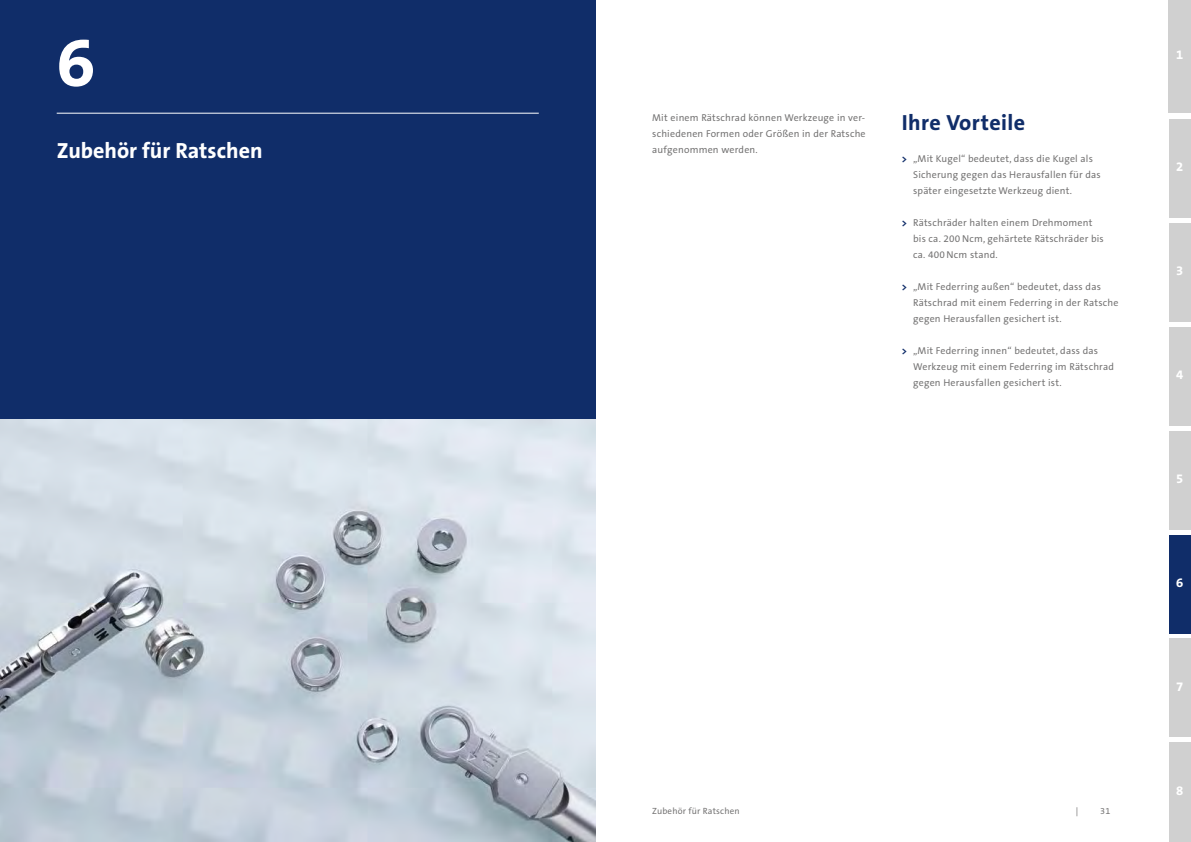
<style>
.page{position:relative;width:1191px;height:842px;background:#fff}
.page>*{position:absolute;margin:0;border:0;box-sizing:border-box;transform-origin:0 0}
.t1{font:700 70px "The Sans Office LF";color:#fff}
.t2{font:700 22px "The Sans Office LF";color:#fff}
.t3{font:700 22px "The Sans Office LF";letter-spacing:.02em;color:#102d69}
.t4{font:700 13px "The Sans Office LF";color:#fff}
.t5{font:10px/16px "The Sans Office LF";letter-spacing:.02em;color:#706f6f}
.t6{font:9px "The Sans Office LF";letter-spacing:.02em;color:#706f6f}
.s1{font-weight:700;color:#102d69}
</style>
<div class="page">
<div style="left:1168px;top:0;width:23px;height:113px;background:#d0d0d0"></div>
<div style="left:1169px;top:119px;width:22px;height:99px;background:#d0d0d0"></div>
<div style="left:1169px;top:223px;width:22px;height:99px;background:#d0d0d0"></div>
<div style="left:1169px;top:327px;width:22px;height:99px;background:#d0d0d0"></div>
<div style="left:1169px;top:431px;width:22px;height:99px;background:#d0d0d0"></div>
<div style="left:1169px;top:535px;width:22px;height:98px;background:#102d69"></div>
<div style="left:1169px;top:638px;width:22px;height:99px;background:#d0d0d0"></div>
<div style="left:1169px;top:742px;width:22px;height:100px;background:#d0d0d0"></div>
<div style="left:0;top:0;width:595px;height:420px;background:#102d69"></div>
<hr style="left:57px;top:113px;width:482px;height:1px;background:#fff">
<img style="left:0;top:420px;width:595px;height:422px">
<h1 class="t1" style="left:57px;top:17px;width:40px">6</h1>
<h2 class="t2" style="left:57px;top:136px;width:207px">Zubehör für Ratschen</h2>
<p class="t5" style="left:652px;top:109px;width:215px;text-align:justify">Mit einem Rätschrad können Werkzeuge in ver&shy;schiedenen Formen oder Größen in der Ratsche aufgenommen werden.</p>
<h2 class="t3" style="left:901px;top:108px;width:125px">Ihre Vorteile</h2>
<p class="t5" style="left:913px;top:150px;width:189px;text-indent:-11px"><span class="s1">&gt;</span> „Mit Kugel“ bedeutet, dass die Kugel als<br>Sicherung gegen das Herausfallen für das später eingesetzte Werkzeug dient.</p>
<p class="t5" style="left:913px;top:214px;width:192px;text-indent:-11px"><span class="s1">&gt;</span> Rätschräder halten einem Drehmoment bis ca. 200 Ncm, gehärtete Rätschräder bis ca. 400 Ncm stand.</p>
<p class="t5" style="left:913px;top:278px;width:207px;text-indent:-11px"><span class="s1">&gt;</span> „Mit Federring außen“ bedeutet, dass das<br>Rätschrad mit einem Federring in der Ratsche gegen Herausfallen gesichert ist.</p>
<p class="t5" style="left:913px;top:342px;width:202px;text-indent:-11px"><span class="s1">&gt;</span> „Mit Federring innen“ bedeutet, dass das<br>Werkzeug mit einem Federring im Rätschrad gegen Herausfallen gesichert ist.</p>
<p class="t6" style="left:652px;top:805px;width:89px">Zubehör für Ratschen</p>
<p class="t6" style="left:1075px;top:805px;width:4px">|</p>
<p class="t6" style="left:1100px;top:805px;width:12px">31</p>
<h3 class="t4" style="left:1176px;top:46px;width:9px">1</h3>
<h3 class="t4" style="left:1176px;top:159px;width:9px">2</h3>
<h3 class="t4" style="left:1176px;top:263px;width:9px">3</h3>
<h3 class="t4" style="left:1176px;top:366px;width:9px">4</h3>
<h3 class="t4" style="left:1176px;top:470px;width:9px">5</h3>
<h3 class="t4" style="left:1176px;top:574px;width:9px">6</h3>
<h3 class="t4" style="left:1176px;top:678px;width:9px">7</h3>
<h3 class="t4" style="left:1176px;top:782px;width:9px">8</h3>
</div>
